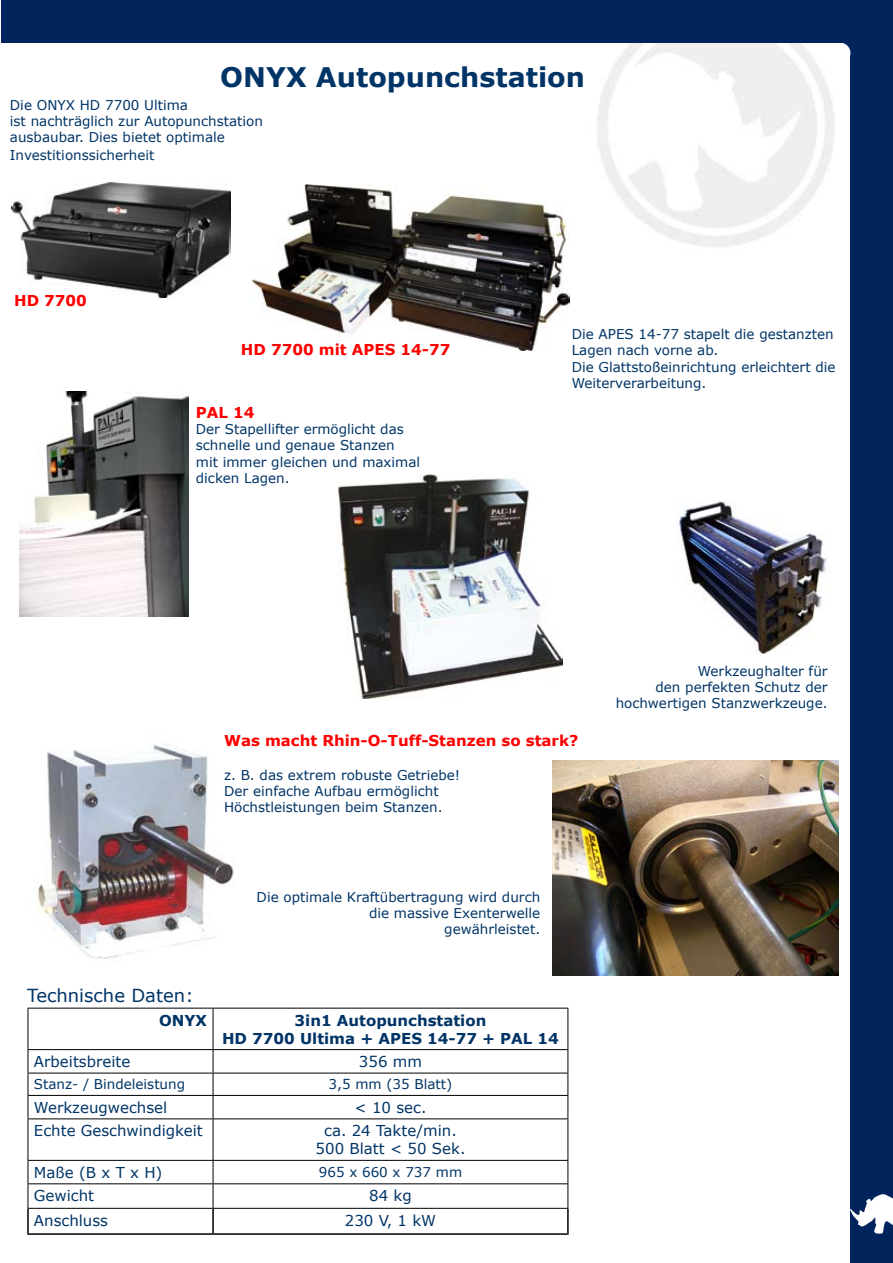
<style>
.page{position:relative;width:893px;height:1263px;background:#fff}
.page>*{position:absolute;margin:0;border:0;box-sizing:border-box;transform-origin:0 0}
.t1{font:700 27px "Verdana";color:#003466}
.t2{font:18px "Verdana";color:#003466}
.t3{font:15px/18px "Verdana";color:#003466;text-align:center}
.t4{font:700 15px "Verdana";color:#fd0000}
.t5{font:700 15px/18px "Verdana";color:#003466;text-align:center}
.t6{font:13.5px/16.2px "Verdana";color:#003466}
</style>
<div class="page">
<hr style="left:27px;top:1209px;width:2px;height:24px;background:#000">
<hr style="left:212px;top:1209px;width:2px;height:24px;background:#000">
<hr style="left:567px;top:1209px;width:2px;height:24px;background:#000">
<hr style="left:27px;top:1233px;width:186px;height:2px;background:#000">
<hr style="left:213px;top:1233px;width:356px;height:2px;background:#000">
<hr style="left:28px;top:1008px;width:185px;height:1px;background:#000">
<hr style="left:28px;top:1008px;width:1px;height:41px;background:#000">
<hr style="left:213px;top:1008px;width:355px;height:1px;background:#000">
<hr style="left:213px;top:1008px;width:1px;height:41px;background:#000">
<hr style="left:568px;top:1008px;width:1px;height:41px;background:#000">
<hr style="left:28px;top:1049px;width:185px;height:1px;background:#000">
<hr style="left:213px;top:1049px;width:355px;height:1px;background:#000">
<hr style="left:28px;top:1073px;width:185px;height:1px;background:#000">
<hr style="left:213px;top:1073px;width:355px;height:1px;background:#000">
<hr style="left:28px;top:1095px;width:185px;height:1px;background:#000">
<svg style="left:28px;top:1050px;width:1px;height:68px"></svg>
<hr style="left:213px;top:1095px;width:355px;height:1px;background:#000">
<svg style="left:213px;top:1050px;width:1px;height:68px"></svg>
<svg style="left:568px;top:1050px;width:1px;height:68px"></svg>
<hr style="left:28px;top:1118px;width:185px;height:1px;background:#000">
<hr style="left:28px;top:1119px;width:1px;height:41px;background:#000">
<hr style="left:213px;top:1118px;width:355px;height:1px;background:#000">
<hr style="left:213px;top:1119px;width:1px;height:41px;background:#000">
<hr style="left:568px;top:1119px;width:1px;height:41px;background:#000">
<hr style="left:28px;top:1160px;width:185px;height:1px;background:#000">
<hr style="left:213px;top:1160px;width:355px;height:1px;background:#000">
<hr style="left:28px;top:1183px;width:185px;height:1px;background:#000">
<svg style="left:28px;top:1161px;width:1px;height:47px"></svg>
<hr style="left:213px;top:1183px;width:355px;height:1px;background:#000">
<svg style="left:213px;top:1161px;width:1px;height:47px"></svg>
<svg style="left:568px;top:1161px;width:1px;height:47px"></svg>
<hr style="left:28px;top:1208px;width:185px;height:1px;background:#000">
<hr style="left:213px;top:1208px;width:355px;height:1px;background:#000">
<img style="left:552px;top:761px;width:287px;height:214px">
<img style="left:37px;top:743px;width:197px;height:216px">
<img style="left:676px;top:500px;width:153px;height:153px">
<div style="left:850px;top:2px;width:43px;height:1261px;background:#00245b"></div>
<div style="left:841px;top:31px;width:16px;height:23px;background:#00245b"></div>
<div style="left:828px;top:42px;width:22px;height:22px;background:#fff;border-radius:50%"></div>
<div style="left:1px;top:0;width:891px;height:43px;background:#00245b"></div>
<img style="left:20px;top:391px;width:168px;height:225px">
<img style="left:850px;top:1208px;width:26px;height:21px">
<img style="left:11px;top:183px;width:220px;height:115px">
<img style="left:339px;top:475px;width:223px;height:224px">
<img style="left:252px;top:185px;width:318px;height:165px">
<h1 class="t1" style="left:220px;top:60px;width:366px">ONYX Autopunchstation</h1>
<p class="t6" style="left:10px;top:96px;width:255px">Die ONYX HD 7700 Ultima<br>ist nachträglich zur Autopunchstation ausbaubar. Dies bietet optimale</p>
<p class="t6" style="left:10px;top:146px;width:146px">Investitionssicherheit</p>
<p class="t4" style="left:14px;top:291px;width:74px">HD 7700</p>
<p class="t4" style="left:241px;top:340px;width:211px">HD 7700 mit APES 14-77</p>
<p class="t4" style="left:196px;top:403px;width:60px">PAL 14</p>
<p class="t6" style="left:196px;top:421px;width:226px">Der Stapellifter ermöglicht das schnelle und genaue Stanzen mit immer gleichen und maximal dicken Lagen.</p>
<p class="t6" style="left:572px;top:326px;width:265px">Die APES 14-77 stapelt die gestanzten<br>Lagen nach vorne ab.<br>Die Glattstoßeinrichtung erleichtert die<br>Weiterverarbeitung.</p>
<p class="t6" style="left:616px;top:662px;width:214px;text-align:right">Werkzeughalter für<br>den perfekten Schutz der hochwertigen Stanzwerkzeuge.</p>
<p class="t4" style="left:224px;top:731px;width:356px">Was macht Rhin-O-Tuff-Stanzen so stark?</p>
<p class="t6" style="left:224px;top:766px;width:238px">z. B. das extrem robuste Getriebe!<br>Der einfache Aufbau ermöglicht<br>Höchstleistungen beim Stanzen.</p>
<p class="t6" style="left:257px;top:888px;width:285px;text-align:right">Die optimale Kraftübertragung wird durch die massive Exenterwelle<br>gewährleistet.</p>
<h2 class="t2" style="left:27px;top:984px;width:168px">Technische Daten:</h2>
<p class="t5" style="left:159px;top:1011px;width:49px">ONYX</p>
<p class="t5" style="left:222px;top:1011px;width:338px">3in1 Autopunchstation<br>HD 7700 Ultima + APES 14-77 + PAL 14</p>
<p class="t3" style="left:34px;top:1052px;width:98px">Arbeitsbreite</p>
<p class="t3" style="left:359px;top:1052px;width:65px">356 mm</p>
<p class="t6" style="left:34px;top:1076px;width:153px">Stanz- / Bindeleistung</p>
<p class="t6" style="left:329px;top:1076px;width:125px">3,5 mm (35 Blatt)</p>
<p class="t3" style="left:34px;top:1098px;width:135px">Werkzeugwechsel</p>
<p class="t3" style="left:355px;top:1098px;width:73px">&lt; 10 sec.</p>
<p class="t3" style="left:34px;top:1121px;width:170px">Echte Geschwindigkeit</p>
<p class="t3" style="left:316px;top:1121px;width:151px">ca. 24 Takte/min.<br>500 Blatt &lt; 50 Sek.</p>
<p class="t3" style="left:34px;top:1163px;width:130px">Maße (B x T x H)</p>
<p class="t6" style="left:319px;top:1163px;width:145px">965 x 660 x 737 mm</p>
<p class="t3" style="left:34px;top:1186px;width:62px">Gewicht</p>
<p class="t3" style="left:369px;top:1186px;width:44px">84 kg</p>
<p class="t3" style="left:34px;top:1211px;width:76px">Anschluss</p>
<p class="t3" style="left:345px;top:1211px;width:93px">230 V, 1 kW</p>
</div>
